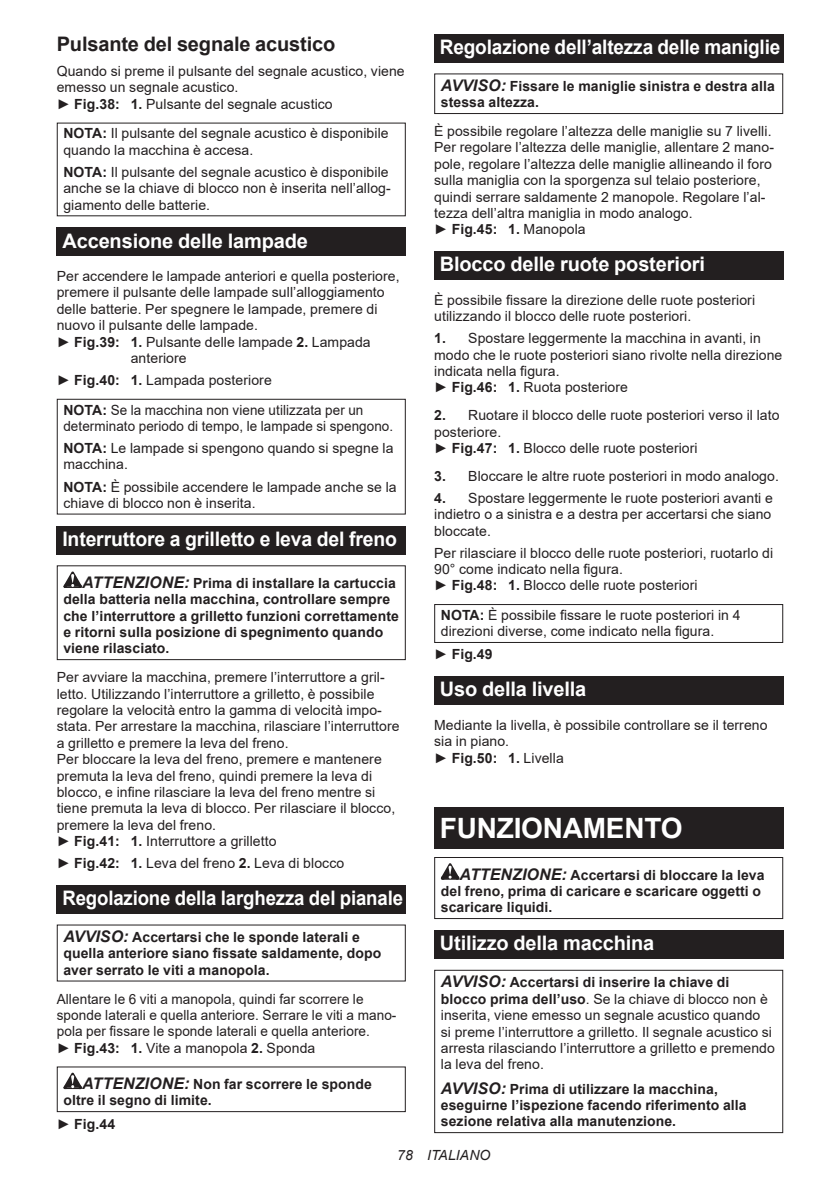
<style>
.page{position:relative;width:840px;height:1191px;background:#fff}
.page>*{position:absolute;margin:0;border:0;box-sizing:border-box;transform-origin:0 0}
.t1{font:700 28px "Arial";letter-spacing:-.01em;color:#fff}
.t2{font:700 20px "Arial";letter-spacing:-.01em;color:#fff}
.t3{font:700 20px "Arial";letter-spacing:-.01em;color:#fff;scale:.95 1}
.t4{font:700 20px "Arial";letter-spacing:-.01em;color:#fff;scale:.93 1}
.t5{font:700 20px "Arial";letter-spacing:-.01em;color:#231f20}
.t6{font:14px/16.4px "Arial";letter-spacing:.005em;color:#231f20}
.t7{font:700 14px/16.4px "Arial";letter-spacing:.005em;color:#231f20}
.t8{font:14px/22px "Arial";letter-spacing:.005em;color:#231f20;scale:.96 1}
.t9{font:italic 14px "Arial";letter-spacing:.005em;color:#231f20}
.s1{font-weight:700}
.s2{font-style:italic;font-size:16px}
.s3{font-weight:400}
.s4{font-weight:700;font-style:italic;font-size:16px}
</style>
<div class="page">
<div style="left:57px;top:228px;width:348px;height:28px;background:#231f20"></div>
<div style="left:57px;top:399px;width:348px;height:115px;border:1px solid #231f20"></div>
<div style="left:57px;top:526px;width:348px;height:28px;background:#231f20"></div>
<svg style="left:63px;top:571px;width:19px;height:17px"></svg>
<div style="left:57px;top:565px;width:348px;height:95px;border:1px solid #231f20"></div>
<div style="left:57px;top:885px;width:348px;height:28px;background:#231f20"></div>
<svg style="left:63px;top:1072px;width:19px;height:17px"></svg>
<div style="left:57px;top:1066px;width:348px;height:46px;border:1px solid #231f20"></div>
<div style="left:434px;top:34px;width:348px;height:29px;background:#231f20"></div>
<div style="left:434px;top:73px;width:348px;height:41px;border:1px solid #231f20"></div>
<div style="left:434px;top:251px;width:348px;height:29px;background:#231f20"></div>
<div style="left:434px;top:604px;width:348px;height:39px;border:1px solid #231f20"></div>
<div style="left:434px;top:676px;width:348px;height:29px;background:#231f20"></div>
<div style="left:434px;top:808px;width:348px;height:41px;background:#231f20"></div>
<svg style="left:440px;top:863px;width:19px;height:16px"></svg>
<div style="left:434px;top:857px;width:348px;height:62px;border:1px solid #231f20"></div>
<div style="left:434px;top:930px;width:348px;height:29px;background:#231f20"></div>
<div style="left:434px;top:969px;width:348px;height:164px;border:1px solid #231f20"></div>
<h2 class="t5" style="left:57px;top:36px;width:280px">Pulsante del segnale acustico</h2>
<p class="t6" style="left:57px;top:64px;width:349px">Quando si preme il pulsante del segnale acustico, viene emesso un segnale acustico.<br>► <span class="s1">Fig.38: 1.</span> Pulsante del segnale acustico</p>
<p class="t6" style="left:63px;top:126px;width:326px"><span class="s1">NOTA:</span> Il pulsante del segnale acustico è disponibile quando la macchina è accesa.</p>
<p class="t6" style="left:63px;top:165px;width:329px"><span class="s1">NOTA:</span> Il pulsante del segnale acustico è disponibile anche se la chiave di blocco non è inserita nell’allog&shy;giamento delle batterie.</p>
<h2 class="t2" style="left:62px;top:233px;width:247px">Accensione delle lampade</h2>
<p class="t6" style="left:57px;top:269px;width:344px">Per accendere le lampade anteriori e quella posteriore,</p>
<p class="t6" style="left:57px;top:285px;width:329px">premere il pulsante delle lampade sull’alloggiamento</p>
<p class="t6" style="left:57px;top:302px;width:322px">delle batterie. Per spegnere le lampade, premere di</p>
<p class="t6" style="left:57px;top:318px;width:203px">nuovo il pulsante delle lampade.</p>
<p class="t6" style="left:57px;top:333px;width:315px">► <span class="s1">Fig.39: 1.</span> Pulsante delle lampade <span class="s1">2.</span> Lampada</p>
<p class="t6" style="left:131px;top:351px;width:57px">anteriore</p>
<p class="t6" style="left:63px;top:365px;width:301px;line-height:29.6px;text-indent:-7px">► <span class="s1">Fig.40: 1.</span> Lampada posteriore<br><span class="s1">NOTA:</span> Se la macchina non viene utilizzata per un</p>
<p class="t8" style="left:63px;top:416px;width:345px">determinato periodo di tempo, le lampade si spengono.<br><span class="s1">NOTA:</span> Le lampade si spengono quando si spegne la</p>
<p class="t6" style="left:63px;top:455px;width:334px;line-height:22px">macchina.<br><span class="s1">NOTA:</span> È possibile accendere le lampade anche se la</p>
<p class="t6" style="left:63px;top:496px;width:194px">chiave di blocco non è inserita.</p>
<h2 class="t2" style="left:62px;top:531px;width:336px">Interruttore a grilletto e leva del freno</h2>
<p class="t7" style="left:63px;top:576px;width:337px;text-indent:19px"><span class="s2">ATTENZIONE:</span> Prima di installare la cartuccia della batteria nella macchina, controllare sempre che l’interruttore a grilletto funzioni correttamente e ritorni sulla posizione di spegnimento quando viene rilasciato.</p>
<p class="t6" style="left:57px;top:670px;width:344px">Per avviare la macchina, premere l’interruttore a gril&shy;letto. Utilizzando l’interruttore a grilletto, è possibile regolare la velocità entro la gamma di velocità impo&shy;stata. Per arrestare la macchina, rilasciare l’interruttore a grilletto e premere la leva del freno.<br>Per bloccare la leva del freno, premere e mantenere premuta la leva del freno, quindi premere la leva di blocco, e infine rilasciare la leva del freno mentre si tiene premuta la leva di blocco. Per rilasciare il blocco, premere la leva del freno.<br>► <span class="s1">Fig.41: 1.</span> Interruttore a grilletto</p>
<p class="t6" style="left:57px;top:855px;width:289px">► <span class="s1">Fig.42: 1.</span> Leva del freno <span class="s1">2.</span> Leva di blocco</p>
<h2 class="t4" style="left:62px;top:890px;width:367px">Regolazione della larghezza del pianale</h2>
<p class="t7" style="left:63px;top:930px;width:319px"><span class="s2">AVVISO:</span> Accertarsi che le sponde laterali e quella anteriore siano fissate saldamente, dopo aver serrato le viti a manopola.</p>
<p class="t6" style="left:57px;top:991px;width:341px">Allentare le 6 viti a manopola, quindi far scorrere le sponde laterali e quella anteriore. Serrare le viti a mano&shy;pola per fissare le sponde laterali e quella anteriore.<br>► <span class="s1">Fig.43: 1.</span> Vite a manopola <span class="s1">2.</span> Sponda</p>
<p class="t7" style="left:63px;top:1077px;width:310px;text-indent:19px"><span class="s2">ATTENZIONE:</span> Non far scorrere le sponde oltre il segno di limite.</p>
<p class="t7" style="left:57px;top:1116px;width:60px"><span class="s3">►</span> Fig.44</p>
<h2 class="t3" style="left:439px;top:39px;width:360px">Regolazione dell’altezza delle maniglie</h2>
<p class="t7" style="left:440px;top:79px;width:335px"><span class="s2">AVVISO:</span> Fissare le maniglie sinistra e destra alla stessa altezza.</p>
<p class="t6" style="left:434px;top:124px;width:341px">È possibile regolare l’altezza delle maniglie su 7 livelli.<br>Per regolare l’altezza delle maniglie, allentare 2 mano&shy;pole, regolare l’altezza delle maniglie allineando il foro sulla maniglia con la sporgenza sul telaio posteriore, quindi serrare saldamente 2 manopole. Regolare l’al&shy;tezza dell’altra maniglia in modo analogo.<br>► <span class="s1">Fig.45: 1.</span> Manopola</p>
<h2 class="t2" style="left:439px;top:256px;width:266px">Blocco delle ruote posteriori</h2>
<p class="t6" style="left:434px;top:292px;width:322px">È possibile fissare la direzione delle ruote posteriori utilizzando il blocco delle ruote posteriori.</p>
<p class="t6" style="left:434px;top:331px;width:349px"><span class="s1">1.</span> Spostare leggermente la macchina in avanti, in modo che le ruote posteriori siano rivolte nella direzione indicata nella figura.<br>► <span class="s1">Fig.46: 1.</span> Ruota posteriore</p>
<p class="t6" style="left:434px;top:408px;width:346px"><span class="s1">2.</span> Ruotare il blocco delle ruote posteriori verso il lato posteriore.<br>► <span class="s1">Fig.47: 1.</span> Blocco delle ruote posteriori</p>
<p class="t6" style="left:434px;top:469px;width:346px"><span class="s1">3.</span> Bloccare le altre ruote posteriori in modo analogo.</p>
<p class="t6" style="left:434px;top:491px;width:340px;text-align:justify"><span class="s1">4.</span> Spostare leggermente le ruote posteriori avanti e indietro o a sinistra e a destra per accertarsi che siano bloccate.</p>
<p class="t6" style="left:434px;top:545px;width:340px">Per rilasciare il blocco delle ruote posteriori, ruotarlo di<br>90° come indicato nella figura.<br>► <span class="s1">Fig.48: 1.</span> Blocco delle ruote posteriori</p>
<p class="t6" style="left:440px;top:606px;width:301px"><span class="s1">NOTA:</span> È possibile fissare le ruote posteriori in 4 direzioni diverse, come indicato nella figura.</p>
<p class="t7" style="left:434px;top:647px;width:60px"><span class="s3">►</span> Fig.49</p>
<h2 class="t2" style="left:439px;top:681px;width:148px">Uso della livella</h2>
<p class="t6" style="left:434px;top:718px;width:335px">Mediante la livella, è possibile controllare se il terreno sia in piano.<br>► <span class="s1">Fig.50: 1.</span> Livella</p>
<h1 class="t1" style="left:439px;top:816px;width:244px">FUNZIONAMENTO</h1>
<p class="t7" style="left:440px;top:867px;width:325px;text-indent:19px"><span class="s2">ATTENZIONE:</span> Accertarsi di bloccare la leva del freno, prima di caricare e scaricare oggetti o scaricare liquidi.</p>
<h2 class="t2" style="left:439px;top:935px;width:216px">Utilizzo della macchina</h2>
<p class="t6" style="left:440px;top:975px;width:335px"><span class="s4">AVVISO:</span> <span class="s1">Accertarsi di inserire la chiave di blocco prima dell’uso</span>. Se la chiave di blocco non è inserita, viene emesso un segnale acustico quando<br>si preme l’interruttore a grilletto. Il segnale acustico si arresta rilasciando l’interruttore a grilletto e premendo la leva del freno.</p>
<p class="t7" style="left:440px;top:1081px;width:307px"><span class="s2">AVVISO:</span> Prima di utilizzare la macchina, eseguirne l’ispezione facendo riferimento alla sezione relativa alla manutenzione.</p>
<p class="t9" style="left:397px;top:1150px;width:95px">78 ITALIANO</p>
</div>
